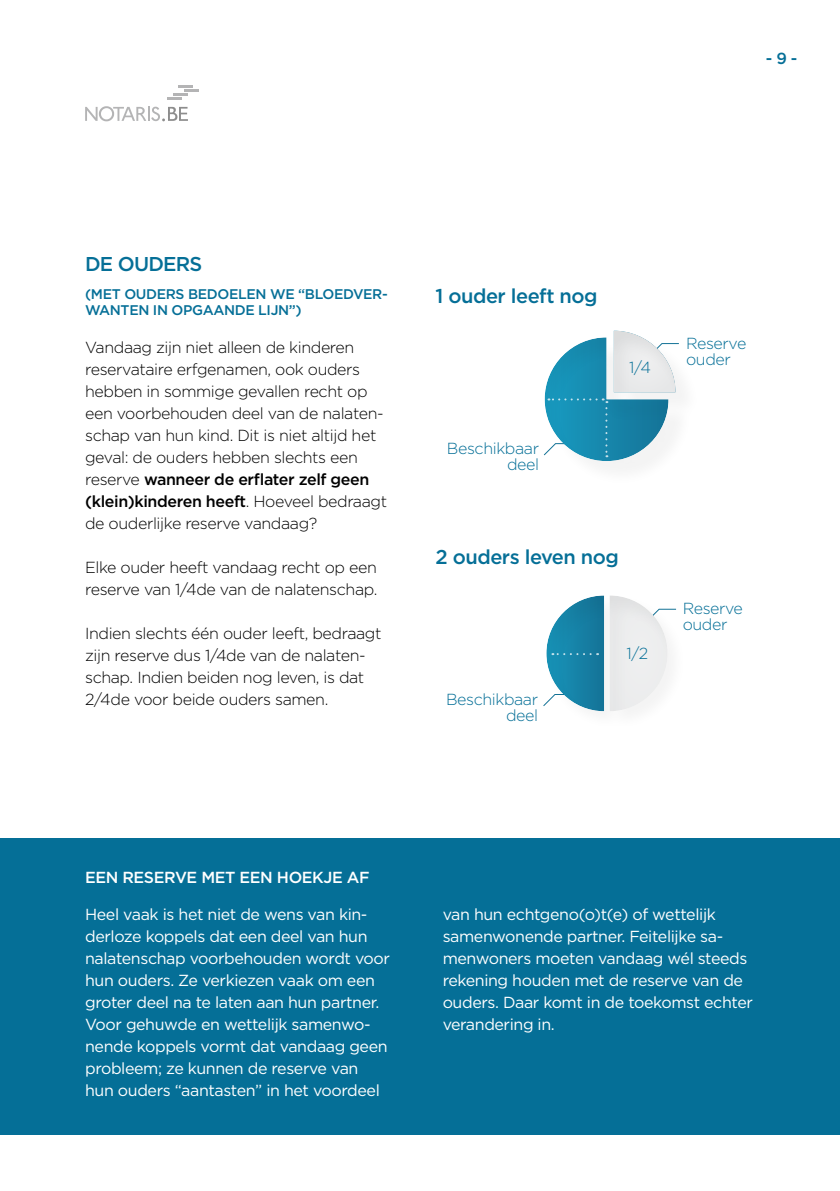
<style>
.page{position:relative;width:840px;height:1191px;background:#fff}
.page>*{position:absolute;margin:0;border:0;box-sizing:border-box;transform-origin:0 0}
.t1{font:500 20px "Gotham";letter-spacing:-.025em;color:#056f97}
.t2{font:300 16px/22px "Gotham";letter-spacing:-.025em;color:#000}
.t3{font:16px/22px "Gotham";letter-spacing:-.025em;color:#fff}
.t4{font:300 16px/16px "Gotham";letter-spacing:-.025em;color:#056f97;text-align:right}
.t5{font:500 16px "Gotham";letter-spacing:-.025em;color:#fff}
.t6{font:500 16px "Gotham";color:#056f97}
.t7{font:500 14px/16px "Gotham";letter-spacing:-.025em;color:#056f97}
.s1{font-weight:500}
</style>
<div class="page">
<hr style="left:178px;top:85px;width:14px;height:3px;background:#58595b">
<hr style="left:184px;top:89px;width:14px;height:3px;background:#58595b">
<hr style="left:173px;top:93px;width:15px;height:3px;background:#58595b">
<svg style="left:167px;top:98px;width:15px;height:2px"></svg>
<svg style="left:85px;top:106px;width:103px;height:15px"></svg>
<div style="left:511px;top:571px;width:188px;height:142px;background:#000;opacity:.05"></div>
<svg style="left:544px;top:330px;width:135px;height:131px"></svg>
<svg style="left:542px;top:595px;width:61px;height:116px"></svg>
<div style="left:0;top:838px;width:839px;height:297px;background:#056f97"></div>
<p class="t6" style="left:765px;top:47px;width:33px">- 9 -</p>
<p class="t1" style="left:85px;top:251px;width:119px">DE OUDERS</p>
<p class="t7" style="left:85px;top:285px;width:304px">(MET OUDERS BEDOELEN WE “BLOEDVER-<br>WANTEN IN OPGAANDE LIJN”)</p>
<p class="t2" style="left:85px;top:335px;width:303px">Vandaag zijn niet alleen de kinderen reservataire erfgenamen, ook ouders hebben in sommige gevallen recht op een voorbehouden deel van de nalaten&shy;schap van hun kind. Dit is niet altijd het geval: de ouders hebben slechts een reserve <span class="s1">wanneer de erflater zelf geen (klein)kinderen heeft</span>. Hoeveel bedraagt de ouderlijke reserve vandaag?</p>
<p class="t2" style="left:85px;top:555px;width:294px">Elke ouder heeft vandaag recht op een reserve van 1/4de van de nalatenschap.</p>
<p class="t2" style="left:85px;top:621px;width:298px">Indien slechts één ouder leeft, bedraagt zijn reserve dus 1/4de van de nalaten&shy;schap. Indien beiden nog leven, is dat 2/4de voor beide ouders samen.</p>
<p class="t1" style="left:435px;top:283px;width:163px">1 ouder leeft nog</p>
<p class="t4" style="left:446px;top:440px;width:94px">Beschikbaar deel</p>
<p class="t4" style="left:629px;top:359px;width:23px">1/4</p>
<p class="t1" style="left:435px;top:544px;width:185px">2 ouders leven nog</p>
<p class="t4" style="left:446px;top:691px;width:94px">Beschikbaar deel</p>
<p class="t4" style="left:626px;top:645px;width:23px">1/2</p>
<p class="t4" style="left:685px;top:335px;width:62px;text-align:left">Reserve ouder</p>
<p class="t4" style="left:682px;top:600px;width:62px;text-align:left">Reserve ouder</p>
<p class="t5" style="left:85px;top:867px;width:286px">EEN RESERVE MET EEN HOEKJE AF</p>
<p class="t3" style="left:85px;top:903px;width:306px">Heel vaak is het niet de wens van kin&shy;derloze koppels dat een deel van hun nalatenschap voorbehouden wordt voor hun ouders. Ze verkiezen vaak om een groter deel na te laten aan hun partner.<br>Voor gehuwde en wettelijk samenwo&shy;nende koppels vormt dat vandaag geen probleem; ze kunnen de reserve van hun ouders “aantasten” in het voordeel</p>
<p class="t3" style="left:442px;top:903px;width:311px">van hun echtgeno(o)t(e) of wettelijk samenwonende partner. Feitelijke sa&shy;menwoners moeten vandaag wél steeds rekening houden met de reserve van de ouders. Daar komt in de toekomst echter verandering in.</p>
</div>
